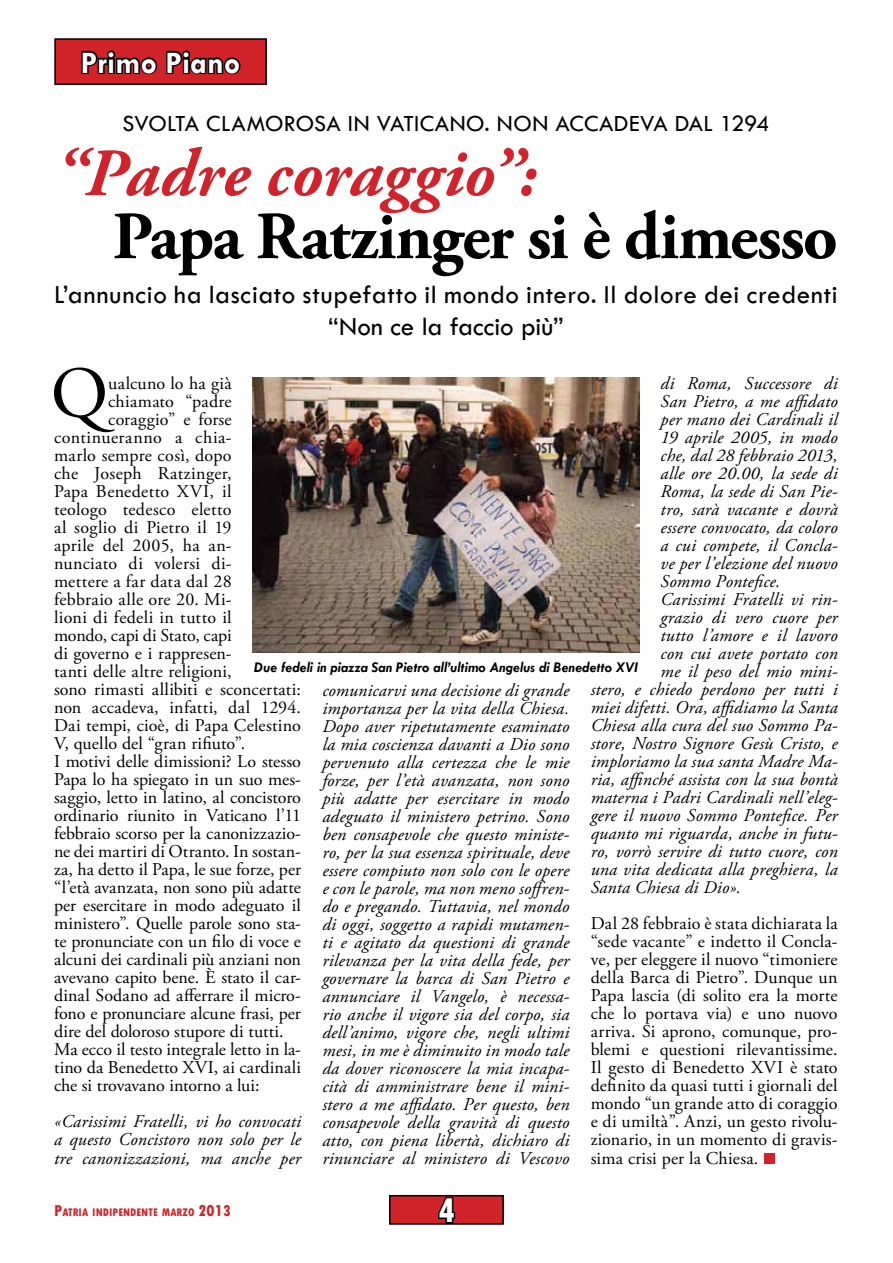
<style>
.page{position:relative;width:893px;height:1263px;background:#fff}
.page>*{position:absolute;margin:0;border:0;box-sizing:border-box;transform-origin:0 0}
.t1{font:72.3px "Adobe Garamond Pro";color:#000}
.t2{font:700 67.5px "Adobe Garamond Pro";letter-spacing:-.02em;color:#000}
.t3{font:italic 700 67.5px "Adobe Garamond Pro";color:#d2232a}
.t4{font:800 condensed 36px "Tw Cen";color:#fff}
.t5{font:700 31.5px "Tw Cen";color:#fff}
.t6{font:27px/31.5px "Tw Cen";letter-spacing:.02em;color:#000;text-align:center}
.t7{font:24px "Tw Cen";letter-spacing:-.03em;color:#000}
.t8{font:italic 18px/18px "Adobe Garamond Pro";letter-spacing:.01em;color:#000;text-align:justify}
.t9{font:18px/18px "Adobe Garamond Pro";letter-spacing:.005em;color:#000;text-align:justify}
.t10{font:italic 700 15px "Tw Cen";color:#000}
.t11{font:800 condensed 11.55px "Tw Cen";color:#d2232a}
.s1{font-size:16.5px}
</style>
<div class="page">
<div style="left:390px;top:1196px;width:113px;height:28px;background:#d2232a"></div>
<svg style="left:435px;top:1194px;width:22px;height:28px"></svg>
<div style="left:389px;top:1195px;width:115px;height:30px;border:2px solid #000"></div>
<div style="left:55px;top:39px;width:211px;height:45px;background:#d2232a"></div>
<svg style="left:81px;top:50px;width:77px;height:25px"></svg>
<svg style="left:166px;top:50px;width:75px;height:25px"></svg>
<div style="left:54px;top:38px;width:213px;height:47px;border:2px solid #000"></div>
<img style="left:253px;top:377px;width:386px;height:276px">
<div style="left:764px;top:1153px;width:11px;height:10px;background:#d2232a"></div>
<h3 class="t5" style="left:81px;top:44px;width:161px">Primo Piano</h3>
<h3 class="t7" style="left:122px;top:109px;width:26px">Svolta</h3>
<h3 class="t7" style="left:206px;top:109px;width:16px">clamorosa</h3>
<h3 class="t7" style="left:348px;top:109px;width:57px">in Vaticano</h3>
<h3 class="t7" style="left:485px;top:109px;width:86px">. Non accadeva</h3>
<h3 class="t7" style="left:675px;top:109px;width:13px">dal</h3>
<h3 class="t7" style="left:720px;top:109px;width:51px">1294</h3>
<h2 class="t3" style="left:54px;top:135px;width:484px">“Padre coraggio”:</h2>
<h2 class="t2" style="left:113px;top:197px;width:727px">Papa Ratzinger si è dimesso</h2>
<h3 class="t6" style="left:54px;top:279px;width:785px">L’annuncio ha lasciato stupefatto il mondo intero. Il dolore dei credenti “Non ce la faccio più”</h3>
<h1 class="t1" style="left:51px;top:350px;width:59px">Q</h1>
<p class="t8" style="left:661px;top:375px;width:179px">di Roma, Successore di</p>
<p class="t8" style="left:661px;top:393px;width:179px">San Pietro, a me affidato</p>
<p class="t8" style="left:661px;top:411px;width:179px">per mano dei Cardinali il</p>
<p class="t8" style="left:661px;top:429px;width:179px">19 aprile 2005, in modo</p>
<p class="t8" style="left:661px;top:447px;width:179px">che, dal 28 febbraio 2013,</p>
<p class="t8" style="left:661px;top:465px;width:179px">alle ore 20.00, la sede di</p>
<p class="t8" style="left:661px;top:483px;width:179px">Roma, la sede di San Pie-</p>
<p class="t8" style="left:661px;top:501px;width:179px">tro, sarà vacante e dovrà</p>
<p class="t8" style="left:661px;top:519px;width:179px">essere convocato, da coloro</p>
<p class="t8" style="left:661px;top:537px;width:179px">a cui compete, il Concla-</p>
<p class="t8" style="left:661px;top:555px;width:179px">ve per l’elezione del nuovo</p>
<p class="t8" style="left:661px;top:573px;width:121px">Sommo Pontefice.</p>
<p class="t8" style="left:661px;top:591px;width:179px">Carissimi Fratelli vi rin-</p>
<p class="t8" style="left:661px;top:609px;width:179px">grazio di vero cuore per</p>
<p class="t8" style="left:661px;top:627px;width:179px">tutto l’amore e il lavoro</p>
<p class="t8" style="left:661px;top:645px;width:179px">con cui avete portato con</p>
<p class="t8" style="left:661px;top:663px;width:179px">me il peso del mio mini-</p>
<p class="t8" style="left:591px;top:681px;width:249px">stero, e chiedo perdono per tutti i</p>
<p class="t8" style="left:591px;top:699px;width:249px">miei difetti. Ora, affidiamo la Santa</p>
<p class="t8" style="left:591px;top:717px;width:249px">Chiesa alla cura del suo Sommo Pa-</p>
<p class="t8" style="left:591px;top:735px;width:249px">store, Nostro Signore Gesù Cristo, e</p>
<p class="t8" style="left:591px;top:753px;width:248px">imploriamo la sua santa Madre Ma-</p>
<p class="t8" style="left:591px;top:771px;width:249px">ria, affinché assista con la sua bontà</p>
<p class="t8" style="left:591px;top:789px;width:249px">materna i Padri Cardinali nell’eleg-</p>
<p class="t8" style="left:591px;top:807px;width:248px">gere il nuovo Sommo Pontefice. Per</p>
<p class="t8" style="left:591px;top:825px;width:249px">quanto mi riguarda, anche in futu-</p>
<p class="t8" style="left:591px;top:843px;width:248px">ro, vorrò servire di tutto cuore, con</p>
<p class="t8" style="left:591px;top:861px;width:249px">una vita dedicata alla preghiera, la</p>
<p class="t8" style="left:591px;top:879px;width:152px">Santa Chiesa di Dio».</p>
<p class="t9" style="left:591px;top:915px;width:249px">Dal 28 febbraio è stata dichiarata la “sede vacante” e indetto il Concla&shy;ve, per eleggere il nuovo “timoniere della Barca di Pietro”. Dunque un Papa lascia (di solito era la morte che lo portava via) e uno nuovo arriva. Si aprono, comunque, pro&shy;blemi e questioni rilevantissime.<br>Il gesto di Benedetto XVI è stato definito da quasi tutti i giornali del mondo “un grande atto di coraggio e di umiltà”. Anzi, un gesto rivolu&shy;zionario, in un momento di gravis&shy;sima crisi per la Chiesa.</p>
<p class="t9" style="left:108px;top:375px;width:125px">ualcuno lo ha già</p>
<p class="t9" style="left:108px;top:393px;width:125px">chiamato “padre</p>
<p class="t9" style="left:108px;top:411px;width:125px">coraggio” e forse</p>
<p class="t9" style="left:54px;top:429px;width:179px">continueranno a chia-</p>
<p class="t9" style="left:54px;top:447px;width:179px">marlo sempre così, dopo</p>
<p class="t9" style="left:54px;top:465px;width:179px">che Joseph Ratzinger,</p>
<p class="t9" style="left:54px;top:483px;width:179px">Papa Benedetto XVI, il</p>
<p class="t9" style="left:54px;top:501px;width:179px">teologo tedesco eletto</p>
<p class="t9" style="left:54px;top:519px;width:179px">al soglio di Pietro il 19</p>
<p class="t9" style="left:54px;top:537px;width:179px">aprile del 2005, ha an-</p>
<p class="t9" style="left:54px;top:555px;width:179px">nunciato di volersi di-</p>
<p class="t9" style="left:54px;top:573px;width:179px">mettere a far data dal 28</p>
<p class="t9" style="left:54px;top:591px;width:179px">febbraio alle ore 20. Mi-</p>
<p class="t9" style="left:54px;top:609px;width:179px">lioni di fedeli in tutto il</p>
<p class="t9" style="left:54px;top:627px;width:179px">mondo, capi di Stato, capi</p>
<p class="t9" style="left:54px;top:645px;width:179px">di governo e i rappresen-</p>
<p class="t9" style="left:54px;top:663px;width:179px">tanti delle altre religioni,</p>
<p class="t9" style="left:54px;top:681px;width:248px">sono rimasti allibiti e sconcertati:</p>
<p class="t9" style="left:54px;top:699px;width:248px">non accadeva, infatti, dal 1294.</p>
<p class="t9" style="left:54px;top:717px;width:248px">Dai tempi, cioè, di Papa Celestino</p>
<p class="t9" style="left:54px;top:735px;width:193px">V, quello del “gran rifiuto”.</p>
<p class="t9" style="left:54px;top:753px;width:248px">I motivi delle dimissioni? Lo stesso</p>
<p class="t9" style="left:54px;top:771px;width:249px">Papa lo ha spiegato in un suo mes-</p>
<p class="t9" style="left:54px;top:789px;width:248px">saggio, letto in latino, al concistoro</p>
<p class="t9" style="left:54px;top:807px;width:249px">ordinario riunito in Vaticano l’11</p>
<p class="t9" style="left:54px;top:825px;width:249px">febbraio scorso per la canonizzazio-</p>
<p class="t9" style="left:54px;top:843px;width:249px">ne dei martiri di Otranto. In sostan-</p>
<p class="t9" style="left:54px;top:861px;width:249px">za, ha detto il Papa, le sue forze, per</p>
<p class="t9" style="left:54px;top:879px;width:248px">“l’età avanzata, non sono più adatte</p>
<p class="t9" style="left:54px;top:897px;width:248px">per esercitare in modo adeguato il</p>
<p class="t9" style="left:54px;top:915px;width:249px">ministero”. Quelle parole sono sta-</p>
<p class="t9" style="left:54px;top:933px;width:248px">te pronunciate con un filo di voce e</p>
<p class="t9" style="left:54px;top:951px;width:248px">alcuni dei cardinali più anziani non</p>
<p class="t9" style="left:54px;top:969px;width:249px">avevano capito bene. È stato il car-</p>
<p class="t9" style="left:54px;top:987px;width:249px">dinal Sodano ad afferrare il micro-</p>
<p class="t9" style="left:54px;top:1005px;width:248px">fono e pronunciare alcune frasi, per</p>
<p class="t9" style="left:54px;top:1023px;width:231px">dire del doloroso stupore di tutti.</p>
<p class="t9" style="left:54px;top:1041px;width:249px">Ma ecco il testo integrale letto in la-</p>
<p class="t9" style="left:54px;top:1059px;width:248px">tino da Benedetto XVI, ai cardinali</p>
<p class="t9" style="left:54px;top:1077px;width:207px">che si trovavano intorno a lui:</p>
<p class="t8" style="left:54px;top:1113px;width:249px">«Carissimi Fratelli, vi ho convocati a questo Concistoro non solo per le tre canonizzazioni, ma anche per</p>
<p class="t10" style="left:254px;top:658px;width:385px">Due fedeli in piazza San Pietro all’ultimo Angelus di Benedetto XVI</p>
<p class="t8" style="left:322px;top:681px;width:249px">comunicarvi una decisione di grande importanza per la vita della Chiesa.<br>Dopo aver ripetutamente esaminato la mia coscienza davanti a Dio sono pervenuto alla certezza che le mie forze, per l’età avanzata, non sono più adatte per esercitare in modo adeguato il ministero petrino. Sono ben consapevole che questo ministe&shy;ro, per la sua essenza spirituale, deve essere compiuto non solo con le opere e con le parole, ma non meno soffren&shy;do e pregando. Tuttavia, nel mondo di oggi, soggetto a rapidi mutamen&shy;ti e agitato da questioni di grande rilevanza per la vita della fede, per governare la barca di San Pietro e annunciare il Vangelo, è necessa&shy;rio anche il vigore sia del corpo, sia dell’animo, vigore che, negli ultimi mesi, in me è diminuito in modo tale da dover riconoscere la mia incapa&shy;cità di amministrare bene il mini&shy;stero a me affidato. Per questo, ben consapevole della gravità di questo atto, con piena libertà, dichiaro di rinunciare al ministero di Vescovo</p>
<p class="t11" style="left:54px;top:1205px;width:178px"><span class="s1">P</span>ATRIA INDIPENDENTE MARZO <span class="s1">2013</span></p>
<h3 class="t4" style="left:438px;top:1189px;width:19px">4</h3>
</div>
